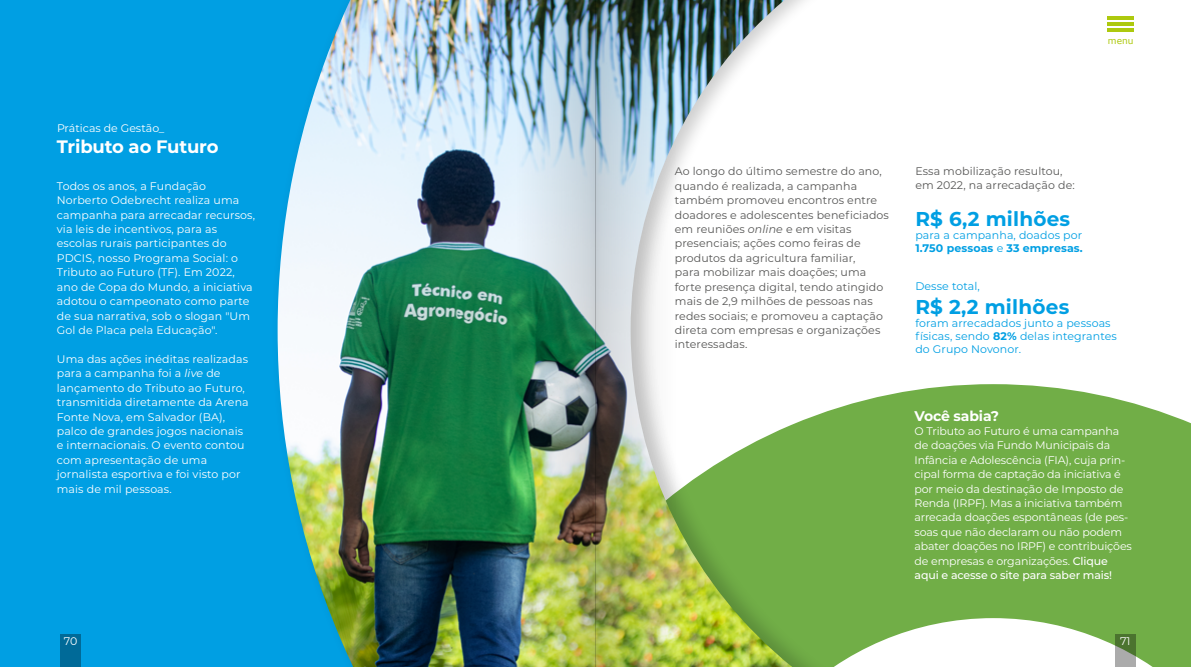
<style>
.page{position:relative;width:1191px;height:667px;background:#fff}
.page>*{position:absolute;margin:0;border:0;box-sizing:border-box;transform-origin:0 0}
.t1{font:700 20px "Montserrat";letter-spacing:.01em;color:#009fe3}
.t2{font:700 18px "Montserrat";letter-spacing:-.01em;color:#fff}
.t3{font:700 14px "Montserrat";letter-spacing:-.01em;color:#fff}
.t4{font:11px/14.4px "Montserrat";letter-spacing:.01em;color:#fff}
.t5{font:11px/14.4px "Montserrat";letter-spacing:.01em;color:#575756}
.t6{font:11px/14.4px "Montserrat";letter-spacing:-.01em;color:#fff}
.t7{font:11px/13.2px "Montserrat";letter-spacing:.01em;color:#009fe3}
.t8{font:9px "Verdana";color:#adc90e}
.s1{font-style:italic}
.s2{font-weight:700}
.s3{font-weight:500}
</style>
<div class="page">
<svg style="left:843px;top:384px;width:348px;height:282px;background:#84b960"></svg>
<div style="left:0;top:0;width:594px;height:666px;background:#009fe3"></div>
<div style="left:269px;top:0;width:574px;height:666px;background:#000;opacity:.19"></div>
<img style="left:278px;top:0;width:514px;height:666px">
<svg style="left:1115px;top:634px;width:20px;height:32px"></svg>
<div style="left:61px;top:634px;width:20px;height:32px;background:#006a98"></div>
<img style="left:595px;top:0;width:80px;height:666px">
<img style="left:516px;top:0;width:79px;height:666px">
<hr style="left:1107px;top:17px;width:26px;height:3px;background:#adc90e">
<hr style="left:1107px;top:22px;width:26px;height:3px;background:#adc90e">
<hr style="left:1107px;top:28px;width:26px;height:3px;background:#adc90e">
<p class="t4" style="left:57px;top:120px;width:109px">Práticas de Gestão_</p>
<h2 class="t2" style="left:57px;top:133px;width:163px">Tributo ao Futuro</h2>
<p class="t4" style="left:57px;top:178px;width:200px">Todos os anos, a Fundação<br>Norberto Odebrecht realiza uma campanha para arrecadar recursos, via leis de incentivos, para as escolas rurais participantes do<br>PDCIS, nosso Programa Social: o<br>Tributo ao Futuro (TF). Em 2022, ano de Copa do Mundo, a iniciativa adotou o campeonato como parte de sua narrativa, sob o slogan "Um<br>Gol de Placa pela Educação".</p>
<p class="t4" style="left:57px;top:351px;width:193px">Uma das ações inéditas realizadas para a campanha foi a <span class="s1">live</span> de lançamento do Tributo ao Futuro, transmitida diretamente da Arena<br>Fonte Nova, em Salvador (BA), palco de grandes jogos nacionais e internacionais. O evento contou com apresentação de uma jornalista esportiva e foi visto por mais de mil pessoas.</p>
<p class="t8" style="left:1108px;top:34px;width:27px">menu</p>
<p class="t5" style="left:675px;top:164px;width:216px">Ao longo do último semestre do ano, quando é realizada, a campanha também promoveu encontros entre doadores e adolescentes beneficiados em reuniões <span class="s1">online</span> e em visitas presenciais; ações como feiras de produtos da agricultura familiar,<br>para mobilizar mais doações; uma forte presença digital, tendo atingido mais de 2,9 milhões de pessoas nas redes sociais; e promoveu a captação direta com empresas e organizações interessadas.</p>
<p class="t5" style="left:915px;top:164px;width:161px;line-height:13.2px">Essa mobilização resultou, em 2022, na arrecadação de:</p>
<h1 class="t1" style="left:915px;top:204px;width:156px">R$ 6,2 milhões</h1>
<p class="t7" style="left:915px;top:228px;width:169px">para a campanha, doados por<br><span class="s2">1.750 pessoas</span> e <span class="s2">33 empresas.</span></p>
<p class="t7" style="left:915px;top:278px;width:66px">Desse total,</p>
<h1 class="t1" style="left:915px;top:292px;width:155px">R$ 2,2 milhões</h1>
<p class="t7" style="left:915px;top:315px;width:203px">foram arrecadados junto a pessoas físicas, sendo <span class="s2">82%</span> delas integrantes do Grupo Novonor.</p>
<p class="t3" style="left:914px;top:405px;width:86px">Você sabia?</p>
<p class="t6" style="left:914px;top:423px;width:219px">O Tributo ao Futuro é uma campanha de doações via Fundo Municipais da Infância e Adolescência (FIA), cuja prin&shy;cipal forma de captação da iniciativa é por meio da destinação de Imposto de Renda (IRPF). Mas a iniciativa também arrecada doações espontâneas (de pes&shy;soas que não declaram ou não podem abater doações no IRPF) e contribuições de empresas e organizações. <span class="s3">Clique aqui e acesse o site para saber mais!</span></p>
<p class="t4" style="left:64px;top:633px;width:15px">70</p>
<p class="t4" style="left:1120px;top:633px;width:12px">71</p>
</div>
